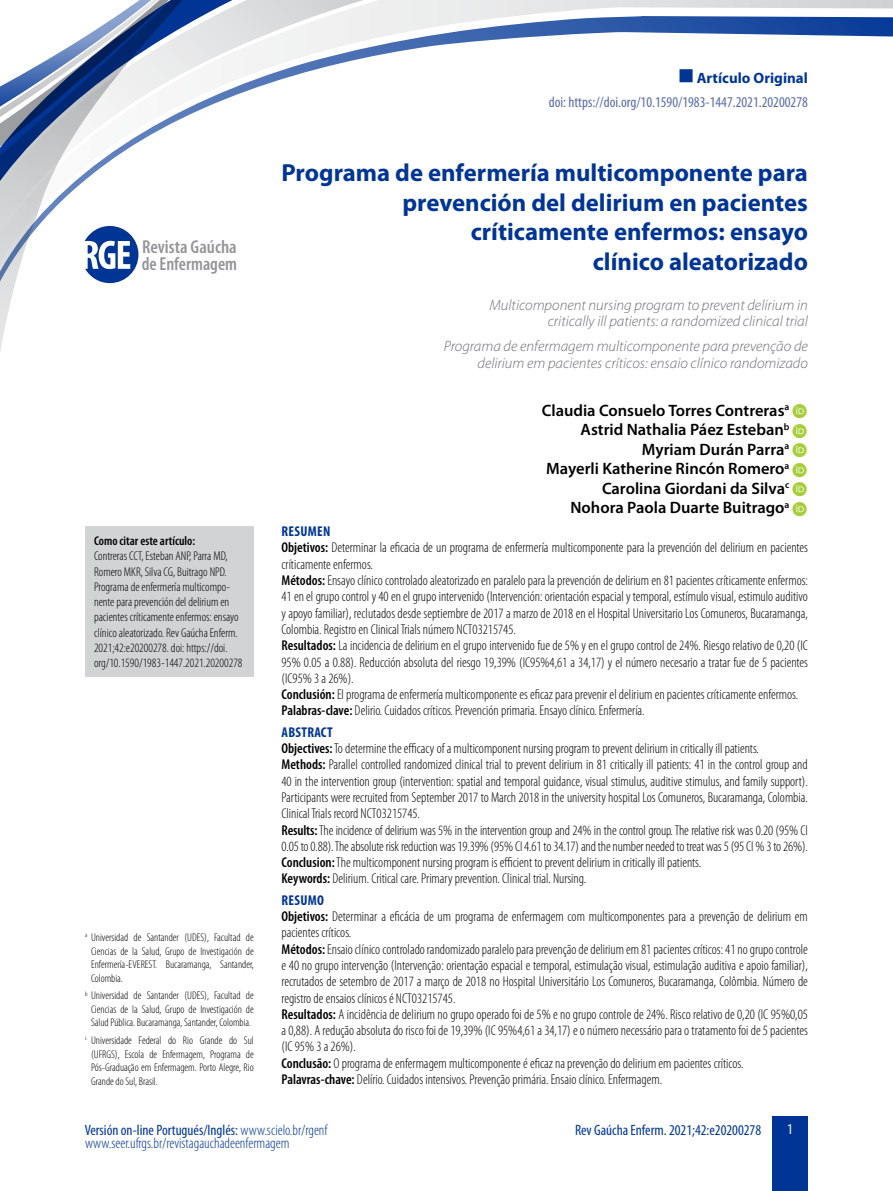
<style>
.page{position:relative;width:893px;height:1191px;background:#fff}
.page>*{position:absolute;margin:0;border:0;box-sizing:border-box;transform-origin:0 0}
.t1{font:700 24.75px/29.7px "Myriad Pro";color:#003595;text-align:right}
.t2{font:600 condensed 18.75px/16.6px "Myriad Pro";color:#939598}
.t3{font:600 16.5px/19.5px "Myriad Pro";color:#000;text-align:right}
.t4{font:italic 300 15px/16.5px "Myriad Pro";color:#6d6e71;text-align:right}
.t5{font:condensed 15px "Myriad Pro";color:#003595}
.t6{font:condensed 15px "Myriad Pro";color:#5a6da7}
.t7{font:300 condensed 15px "Myriad Pro";color:#003595}
.t8{font:700 15px "Myriad Pro";color:#003595}
.t9{font:condensed 15px "Myriad Pro";color:#fff}
.t10{font:300 condensed 14.25px/16.4px "Myriad Pro";color:#000}
.t11{font:300 condensed 12.75px/15.3px "Myriad Pro";color:#000}
.t12{font:600 condensed 12.75px "Myriad Pro";color:#000}
.t13{font:300 condensed 11.25px/13.5px "Myriad Pro";color:#000;text-align:justify}
.s1{font-weight:700;color:#003595}
.s2{font-weight:600}
.s3{font-weight:300}
</style>
<div class="page">
<svg style="left:202px;top:0;width:691px;height:109px"></svg>
<svg style="left:0;top:0;width:202px;height:352px"></svg>
<div style="left:772px;top:1116px;width:36px;height:75px;background:#003595"></div>
<svg style="left:85px;top:226px;width:53px;height:57px"></svg>
<div style="left:85px;top:526px;width:169px;height:151px;background:#d1d3d4"></div>
<svg style="left:680px;top:69px;width:13px;height:14px"></svg>
<p class="t8" style="left:697px;top:68px;width:113px">Artículo Original</p>
<p class="t6" style="left:549px;top:93px;width:261px">doi: https://doi.org/10.1590/1983-1447.2021.20200278</p>
<h1 class="t1" style="left:281px;top:157px;width:528px">Programa de enfermería multicomponente para prevención del delirium en pacientes críticamente enfermos: ensayo<br>clínico aleatorizado</h1>
<p class="t4" style="left:490px;top:296px;width:320px">Multicomponent nursing program to prevent delirium in critically ill patients: a randomized clinical trial</p>
<p class="t4" style="left:444px;top:338px;width:366px">Programa de enfermagem multicomponente para prevenção de delirium em pacientes críticos: ensaio clínico randomizado</p>
<p class="t3" style="left:542px;top:400px;width:249px">Claudia Consuelo Torres Contreras<sup>a<br></sup>Astrid Nathalia Páez Esteban<sup>b<br></sup>Myriam Durán Parra<sup>a<br></sup>Mayerli Katherine Rincón Romero<sup>a<br></sup>Carolina Giordani da Silva<sup>c<br></sup>Nohora Paola Duarte Buitrago<sup>a</sup></p>
<p class="t10" style="left:281px;top:523px;width:528px"><span class="s1">RESUMEN<br></span><span class="s2">Objetivos:</span> Determinar la eficacia de un programa de enfermería multicomponente para la prevención del delirium en pacientes críticamente enfermos.<br><span class="s2">Métodos:</span> Ensayo clínico controlado aleatorizado en paralelo para la prevención de delirium en 81 pacientes críticamente enfermos:<br>41 en el grupo control y 40 en el grupo intervenido (Intervención: orientación espacial y temporal, estímulo visual, estimulo auditivo y apoyo familiar), reclutados desde septiembre de 2017 a marzo de 2018 en el Hospital Universitario Los Comuneros, Bucaramanga, Colombia. Registro en Clinical Trials número NCT03215745.<br><span class="s2">Resultados:</span> La incidencia de delirium en el grupo intervenido fue de 5% y en el grupo control de 24%. Riesgo relativo de 0,20 (IC 95% 0.05 a 0.88). Reducción absoluta del riesgo 19,39% (IC95%4,61 a 34,17) y el número necesario a tratar fue de 5 pacientes (IC95% 3 a 26%).<br><span class="s2">Conclusión:</span> El programa de enfermería multicomponente es eficaz para prevenir el delirium en pacientes críticamente enfermos.<br><span class="s2">Palabras-clave:</span> Delirio. Cuidados críticos. Prevención primaria. Ensayo clínico. Enfermería.</p>
<p class="t10" style="left:281px;top:724px;width:528px"><span class="s1">ABSTRACT<br></span><span class="s2">Objectives:</span> To determine the efficacy of a multicomponent nursing program to prevent delirium in critically ill patients.<br><span class="s2">Methods:</span> Parallel controlled randomized clinical trial to prevent delirium in 81 critically ill patients: 41 in the control group and 40 in the intervention group (intervention: spatial and temporal guidance, visual stimulus, auditive stimulus, and family support).<br>Participants were recruited from September 2017 to March 2018 in the university hospital Los Comuneros, Bucaramanga, Colombia.<br>Clinical Trials record NCT03215745.<br><span class="s2">Results:</span> The incidence of delirium was 5% in the intervention group and 24% in the control group. The relative risk was 0.20 (95% CI 0.05 to 0.88). The absolute risk reduction was 19.39% (95% CI 4.61 to 34.17) and the number needed to treat was 5 (95 CI % 3 to 26%).<br><span class="s2">Conclusion:</span> The multicomponent nursing program is efficient to prevent delirium in critically ill patients.<br><span class="s2">Keywords:</span> Delirium. Critical care. Primary prevention. Clinical trial. Nursing.</p>
<p class="t10" style="left:281px;top:892px;width:528px"><span class="s1">RESUMO<br></span><span class="s2">Objetivos:</span> Determinar a eficácia de um programa de enfermagem com multicomponentes para a prevenção de delirium em pacientes críticos.<br><span class="s2">Métodos:</span> Ensaio clínico controlado randomizado paralelo para prevenção de delirium em 81 pacientes críticos: 41 no grupo controle e 40 no grupo intervenção (Intervenção: orientação espacial e temporal, estimulação visual, estimulação auditiva e apoio familiar), recrutados de setembro de 2017 a março de 2018 no Hospital Universitário Los Comuneros, Bucaramanga, Colômbia. Número de registro de ensaios clínicos é NCT03215745.<br><span class="s2">Resultados:</span> A incidência de delirium no grupo operado foi de 5% e no grupo controle de 24%. Risco relativo de 0,20 (IC 95%0,05 a 0,88). A redução absoluta do risco foi de 19,39% (IC 95%4,61 a 34,17) e o número necessário para o tratamento foi de 5 pacientes (IC 95% 3 a 26%).<br><span class="s2">Conclusão:</span> O programa de enfermagem multicomponente é eficaz na prevenção do delirium em pacientes críticos.<br><span class="s2">Palavras-chave:</span> Delírio. Cuidados intensivos. Prevenção primária. Ensaio clínico. Enfermagem.</p>
<p class="t5" style="left:85px;top:1121px;width:244px">Versión on-line Portugués/Inglés: <span class="s3">www.scielo.br/rgenf</span></p>
<h2 class="t2" style="left:142px;top:238px;width:97px">Revista Gaúcha de Enfermagem</h2>
<p class="t12" style="left:94px;top:533px;width:103px">Como citar este artículo:</p>
<p class="t11" style="left:94px;top:548px;width:150px">Contreras CCT, Esteban ANP, Parra MD, Romero MKR, Silva CG, Buitrago NPD.<br>Programa de enfermería multicompo&shy;nente para prevención del delirium en pacientes críticamente enfermos: ensayo clínico aleatorizado. Rev Gaúcha Enferm.<br>2021;42:e20200278. doi: https://doi. org/10.1590/1983-1447.2021.20200278</p>
<p class="t13" style="left:91px;top:930px;width:164px;text-indent:-6px"><sup>a</sup> Universidad de Santander (UDES), Facultad de Ciencias de la Salud, Grupo de Investigación de Enfermería-EVEREST. Bucaramanga, Santander, Colombia.</p>
<p class="t13" style="left:85px;top:988px;width:170px;text-align:center"><sup>b</sup> Universidad de Santander (UDES), Facultad de<br>Ciencias de la Salud, Grupo de Investigación de<br>Salud Pública. Bucaramanga, Santander, Colombia.</p>
<p class="t13" style="left:91px;top:1033px;width:164px;text-indent:-6px"><sup>c</sup> Universidade Federal do Rio Grande do Sul (UFRGS), Escola de Enfermagem, Programa de Pós-Graduação em Enfermagem. Porto Alegre, Rio Grande do Sul, Brasil.</p>
<p class="t5" style="left:575px;top:1121px;width:188px">Rev Gaúcha Enferm. 2021;42:e20200278</p>
<p class="t9" style="left:787px;top:1120px;width:7px">1</p>
<p class="t7" style="left:85px;top:1134px;width:206px">www.seer.ufrgs.br/revistagauchadeenfermagem</p>
</div>
